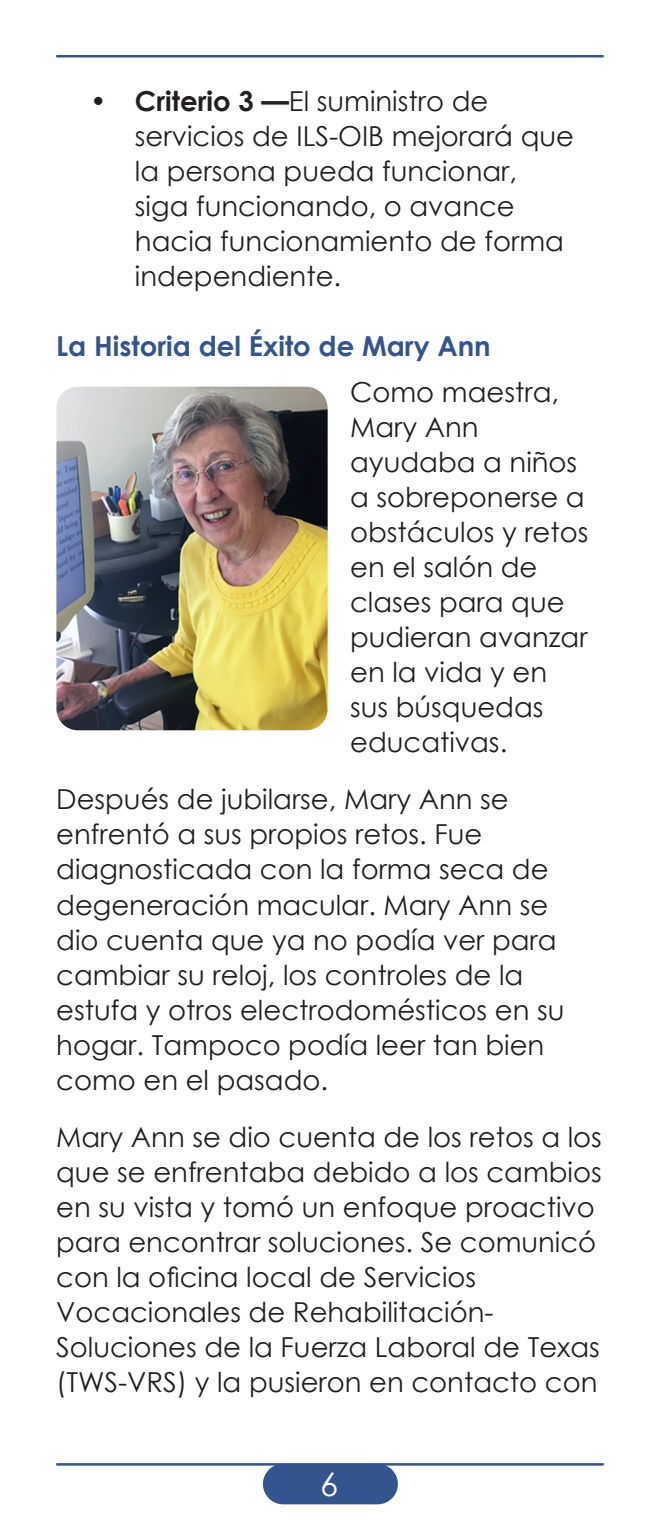
<style>
.page{position:relative;width:660px;height:1530px;background:#fff}
.page>*{position:absolute;margin:0;border:0;box-sizing:border-box;transform-origin:0 0}
.t1{font:32.5px "Century Gothic";color:#fff}
.t2{font:27.5px/35px "Century Gothic";color:#231f20}
.t3{font:700 27.5px "Century Gothic";color:#33548e}
.s1{font-weight:700}
</style>
<div class="page">
<div style="left:263px;top:1464px;width:135px;height:40px;background:#33548e;border-radius:20px"></div>
<hr style="left:56px;top:1463px;width:548px;height:3px;background:#33548e">
<hr style="left:56px;top:55px;width:548px;height:3px;background:#33548e">
<img style="left:56px;top:387px;width:272px;height:343px">
<p class="t2" style="left:135px;top:83px;width:441px;text-indent:-45px"><span class="s1">• Criterio 3 —</span>El suministro de servicios de ILS-OIB mejorará que la persona pueda funcionar, siga funcionando, o avance hacia funcionamiento de forma independiente.</p>
<h2 class="t3" style="left:56px;top:325px;width:436px">La Historia del Éxito de Mary Ann</h2>
<p class="t2" style="left:350px;top:374px;width:240px">Como maestra,<br>Mary Ann ayudaba a niños a sobreponerse a obstáculos y retos en el salón de clases para que pudieran avanzar en la vida y en sus búsquedas educativas.</p>
<p class="t2" style="left:56px;top:782px;width:510px">Después de jubilarse, Mary Ann se enfrentó a sus propios retos. Fue diagnosticada con la forma seca de degeneración macular. Mary Ann se dio cuenta que ya no podía ver para cambiar su reloj, los controles de la estufa y otros electrodomésticos en su hogar. Tampoco podía leer tan bien como en el pasado.</p>
<p class="t2" style="left:56px;top:1119px;width:547px">Mary Ann se dio cuenta de los retos a los que se enfrentaba debido a los cambios en su vista y tomó un enfoque proactivo para encontrar soluciones. Se comunicó con la oficina local de Servicios Vocacionales de Rehabilitación-Soluciones de la Fuerza Laboral de Texas (TWS-VRS) y la pusieron en contacto con</p>
<p class="t1" style="left:320px;top:1462px;width:20px">6</p>
</div>
